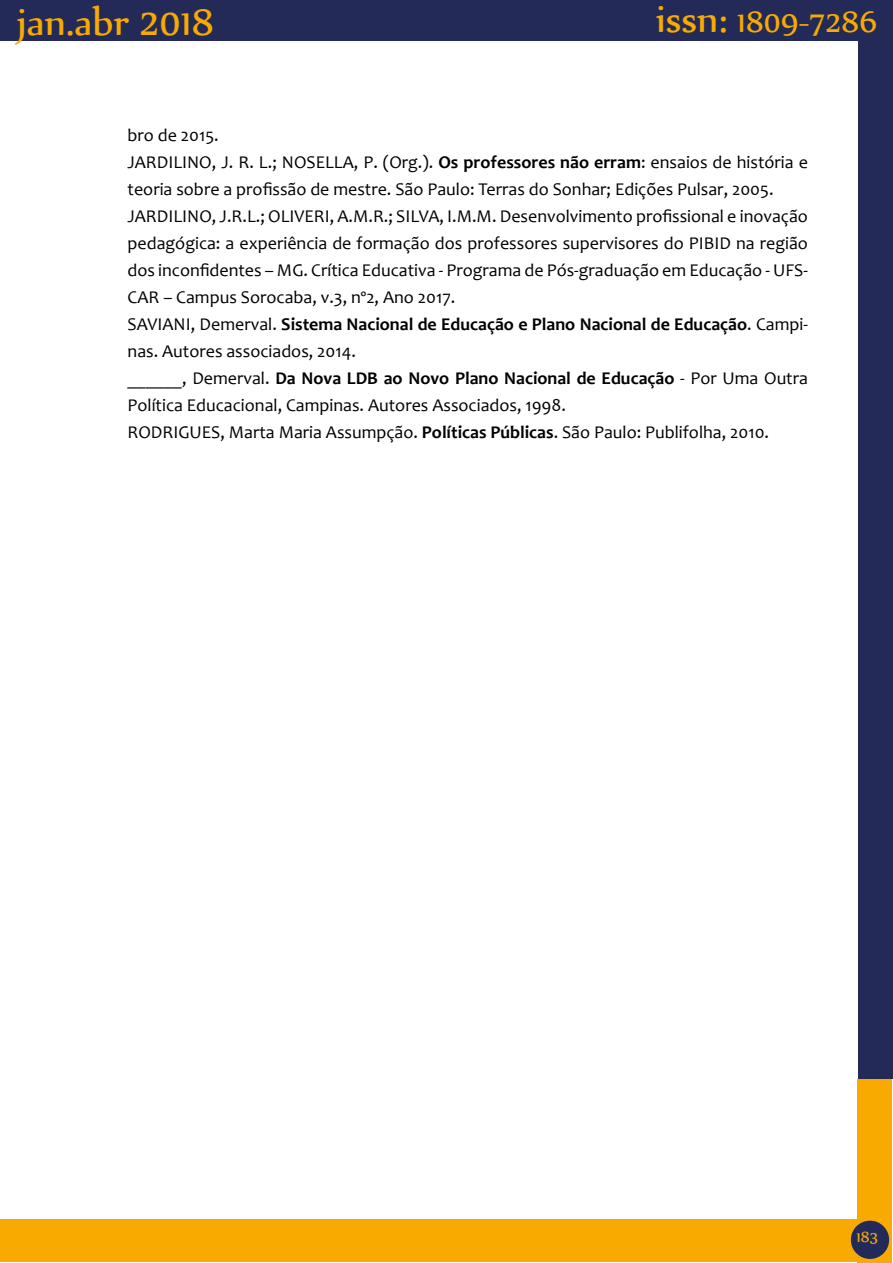
<style>
.page{position:relative;width:893px;height:1263px;background:#fff}
.page>*{position:absolute;margin:0;border:0;box-sizing:border-box;transform-origin:0 0}
.t1{font:45px "Nyala";color:#f8aa00}
.t2{font:36px "Nyala";color:#f8aa00}
.t3{font:18px/27px "Candara";color:#000}
.t4{font:18px "Nyala";color:#f8aa00}
.s1{font-size:45px}
.s2{font-weight:700}
</style>
<div class="page">
<div style="left:858px;top:0;width:34px;height:1079px;background:#232a57"></div>
<div style="left:0;top:0;width:890px;height:41px;background:#232a57"></div>
<div style="left:857px;top:1079px;width:34px;height:184px;background:#f8aa00"></div>
<div style="left:0;top:1219px;width:860px;height:43px;background:#f8aa00"></div>
<div style="left:851px;top:1221px;width:38px;height:38px;background:#232a57;border-radius:50%"></div>
<h1 class="t1" style="left:17px;top:-6px;width:199px">jan.abr 2018</h1>
<h2 class="t2" style="left:656px;top:0;width:223px"><span class="s1">issn:</span> 1809-7286</h2>
<p class="t3" style="left:128px;top:121px;width:682px">bro de 2015.<br>JARDILINO, J. R. L.; NOSELLA, P. (Org.). <span class="s2">Os professores não erram</span>: ensaios de história e teoria sobre a profissão de mestre. São Paulo: Terras do Sonhar; Edições Pulsar, 2005.<br>JARDILINO, J.R.L.; OLIVERI, A.M.R.; SILVA, I.M.M. Desenvolvimento profissional e inovação pedagógica: a experiência de formação dos professores supervisores do PIBID na região dos inconfidentes – MG. Crítica Educativa - Programa de Pós-graduação em Educação - UFS-CAR – Campus Sorocaba, v.3, nº2, Ano 2017.<br>SAVIANI, Demerval. <span class="s2">Sistema Nacional de Educação e Plano Nacional de Educação</span>. Campi&shy;nas. Autores associados, 2014.<br>______, Demerval. <span class="s2">Da Nova LDB ao Novo Plano Nacional de Educação</span> - Por Uma Outra Política Educacional, Campinas. Autores Associados, 1998.<br>RODRIGUES, Marta Maria Assumpção. <span class="s2">Políticas Públicas</span>. São Paulo: Publifolha, 2010.</p>
<p class="t4" style="left:856px;top:1226px;width:23px">183</p>
</div>
